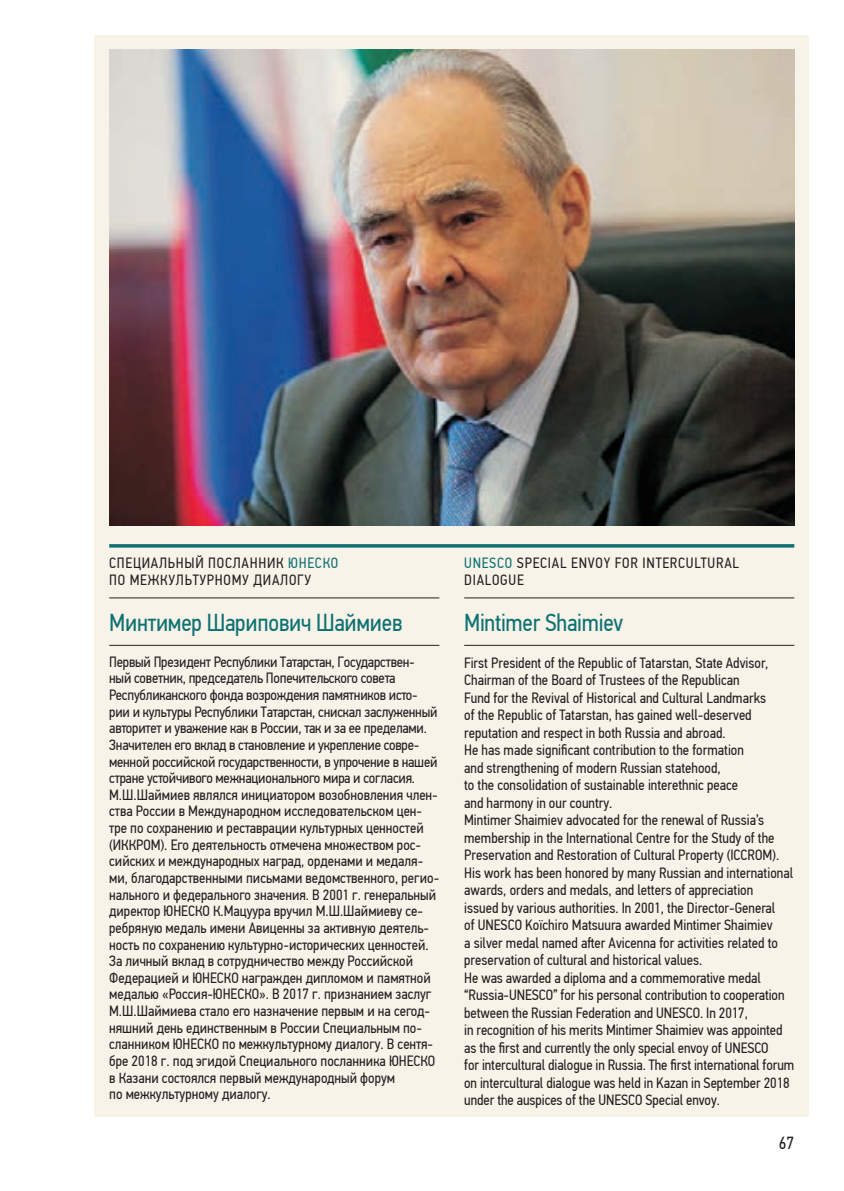
<style>
.page{position:relative;width:844px;height:1191px;background:#fff}
.page>*{position:absolute;margin:0;border:0;box-sizing:border-box;transform-origin:0 0}
.t1{font:24.5px "PF Din Text Cond Pro";letter-spacing:-.01em;color:#0f7172}
.t2{font:17.5px "PF Din Text Cond Pro";color:#231f20}
.t3{font:14.88px/16.6px "PF Din Text Cond Pro";color:#231f20}
.t4{font:14.88px/17.5px "PF Din Text Cond Pro";letter-spacing:.05em;color:#231f20}
.s1{color:#0f7172}
</style>
<div class="page">
<div style="left:94px;top:35px;width:715px;height:1081px;background:#f8f3e9"></div>
<hr style="left:109px;top:597px;width:330px;height:1px;background:#231f20">
<hr style="left:109px;top:645px;width:330px;height:1px;background:#231f20">
<hr style="left:464px;top:597px;width:330px;height:1px;background:#231f20">
<hr style="left:464px;top:645px;width:330px;height:1px;background:#231f20">
<img style="left:109px;top:50px;width:685px;height:476px">
<hr style="left:109px;top:544px;width:685px;height:3px;background:#0f7172">
<p class="t4" style="left:109px;top:554px;width:230px">СПЕЦИАЛЬНЫЙ ПОСЛАННИК <span class="s1">ЮНЕСКО<br></span>ПО МЕЖКУЛЬТУРНОМУ ДИАЛОГУ</p>
<h1 class="t1" style="left:109px;top:607px;width:295px">Минтимер Шарипович Шаймиев</h1>
<p class="t3" style="left:109px;top:653px;width:331px">Первый Президент Республики Татарстан, Государствен&shy;ный советник, председатель Попечительского совета Республиканского фонда возрождения памятников исто&shy;рии и культуры Республики Татарстан, снискал заслуженный авторитет и уважение как в России, так и за ее пределами .<br>Значителен его вклад в становление и укрепление совре&shy;менной российской государственности, в упрочение в нашей стране устойчивого межнационального мира и согласия .<br>М .Ш .Шаймиев являлся инициатором возобновления член&shy;ства России в Международном исследовательском цен&shy;тре по сохранению и реставрации культурных ценностей (ИККРОМ) . Его деятельность отмечена множеством рос&shy;сийских и международных наград, орденами и медаля&shy;ми, благодарственными письмами ведомственного, регио&shy;нального и федерального значения . В 2001 г . генеральный директор ЮНЕСКО К .Мацуура вручил М .Ш .Шаймиеву се&shy;ребряную медаль имени Авиценны за активную деятель&shy;ность по сохранению культурно-исторических ценностей .<br>За личный вклад в сотрудничество между Российской Федерацией и ЮНЕСКО награжден дипломом и памятной медалью «Россия-ЮНЕСКО» . В 2017 г . признанием заслуг М .Ш .Шаймиева стало его назначение первым и на сегод&shy;няшний день единственным в России Специальным по&shy;сланником ЮНЕСКО по межкультурному диалогу . В сентя&shy;бре 2018 г . под эгидой Специального посланника ЮНЕСКО в Казани состоялся первый международный форум<br>по межкультурному диалогу .</p>
<p class="t4" style="left:464px;top:554px;width:276px"><span class="s1">UNESCO</span> SPECIAL ENVOY FOR INTERCULTURAL<br>DIALOGUE</p>
<h1 class="t1" style="left:464px;top:607px;width:160px">Mintimer Shaimiev</h1>
<p class="t3" style="left:464px;top:654px;width:331px;line-height:17.5px">First President of the Republic of Tatarstan, State Advisor, Chairman of the Board of Trustees of the Republican<br>Fund for the Revival of Historical and Cultural Landmarks<br>of the Republic of Tatarstan, has gained well-deserved reputation and respect in both Russia and abroad .<br>He has made significant contribution to the formation<br>and strengthening of modern Russian statehood,<br>to the consolidation of sustainable interethnic peace<br>and harmony in our country .<br>Mintimer Shaimiev advocated for the renewal of Russia’s membership in the International Centre for the Study of the Preservation and Restoration of Cultural Property (ICCROM) .<br>His work has been honored by many Russian and international awards, orders and medals, and letters of appreciation<br>issued by various authorities . In 2001, the Director-General<br>of UNESCO Koïchiro Matsuura awarded Mintimer Shaimiev<br>a silver medal named after Avicenna for activities related to preservation of cultural and historical values .<br>He was awarded a diploma and a commemorative medal “Russia-UNESCO” for his personal contribution to cooperation between the Russian Federation and UNESCO . In 2017,<br>in recognition of his merits Mintimer Shaimiev was appointed as the first and currently the only special envoy of UNESCO<br>for intercultural dialogue in Russia . The first international forum on intercultural dialogue was held in Kazan in September 2018 under the auspices of the UNESCO Special envoy .</p>
<p class="t2" style="left:778px;top:1132px;width:17px">67</p>
</div>
